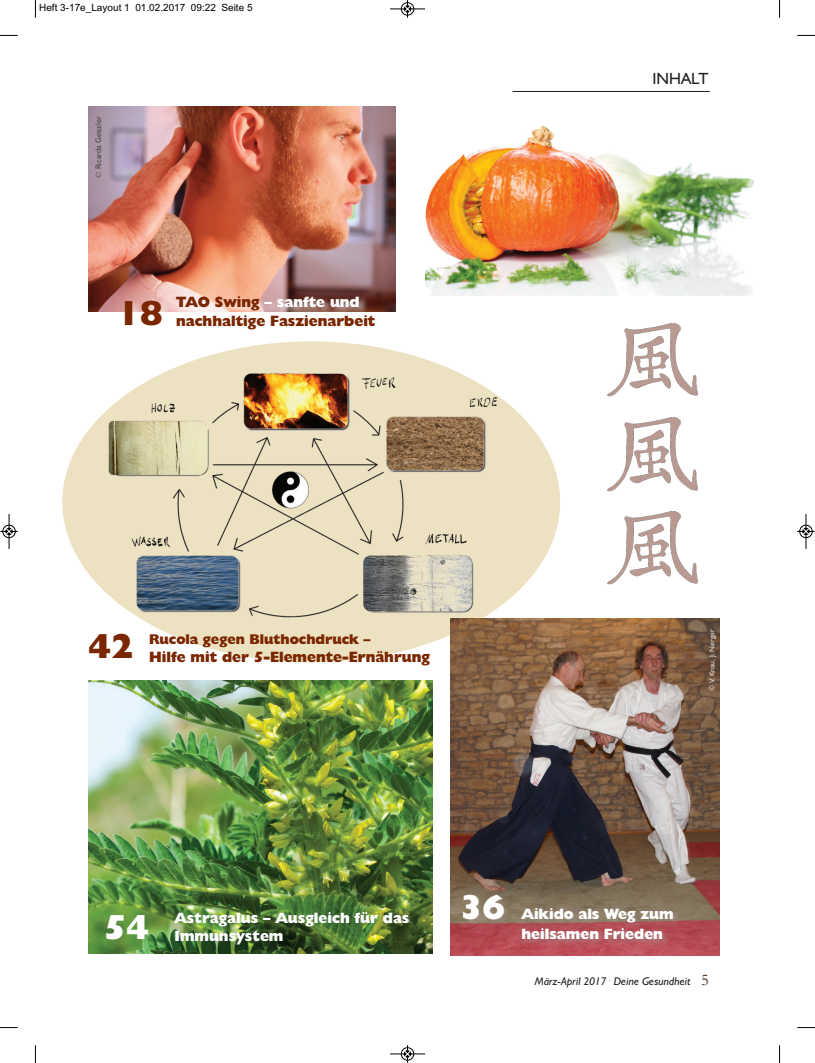
<style>
.page{position:relative;width:815px;height:1063px;background:#fff}
.page>*{position:absolute;margin:0;border:0;box-sizing:border-box;transform-origin:0 0}
.t1{font:800 35px "Humanist 521 BT";color:#7a2600}
.t2{font:800 35px "Humanist 521 BT";color:#fff}
.t3{font:16.25px "Humanist 521 BT";color:#231f20}
.t4{font:800 15px/18.8px "Humanist 521 BT";color:#7a2600}
.t5{font:800 15px/20px "Humanist 521 BT";color:#fff}
.t6{font:800 14.12px "Humanist 521 BT";color:#7a2600}
.t7{font:italic 11.25px "Humanist 521 BT";color:#231f20}
.t8{font:10px "Arial";color:#000}
.t9{font:8.12px "Humanist 521 BT";color:#4f4744}
.t10{font:7.5px "Humanist 521 BT";color:#e6ddd9}
.s1{font-family:"Garamond"}
.s2{color:#fff}
.s3{font-family:"Garamond";font-style:normal;font-size:16.25px;color:#432207}
</style>
<div class="page">
<div style="left:62px;top:341px;width:498px;height:321px;background:#ece2c1;border-radius:50%"></div>
<img style="left:108px;top:370px;width:389px;height:247px">
<img style="left:89px;top:106px;width:307px;height:183px">
<hr style="left:513px;top:91px;width:197px;height:1px;background:#231f20">
<img style="left:211px;top:289px;width:207px;height:68px">
<img style="left:89px;top:681px;width:343px;height:272px">
<img style="left:88px;top:289px;width:123px;height:104px">
<img style="left:450px;top:618px;width:269px;height:337px">
<img style="left:452px;top:884px;width:268px;height:72px">
<img style="left:607px;top:324px;width:91px;height:73px">
<img style="left:607px;top:418px;width:91px;height:73px">
<img style="left:607px;top:512px;width:91px;height:73px">
<img style="left:425px;top:126px;width:329px;height:170px">
<svg style="left:35px;top:0;width:1px;height:18px"></svg>
<svg style="left:0;top:35px;width:18px;height:1px"></svg>
<svg style="left:779px;top:0;width:1px;height:18px"></svg>
<svg style="left:797px;top:35px;width:18px;height:1px"></svg>
<svg style="left:35px;top:1045px;width:1px;height:18px"></svg>
<svg style="left:0;top:1027px;width:18px;height:1px"></svg>
<svg style="left:779px;top:1045px;width:1px;height:18px"></svg>
<svg style="left:797px;top:1027px;width:18px;height:1px"></svg>
<div style="left:401px;top:2px;width:13px;height:14px;border:1px solid #fff;border-radius:50%"></div>
<hr style="left:390px;top:9px;width:35px;height:1px;background:#000">
<div style="left:401px;top:3px;width:13px;height:12px;border:1px solid #000;border-radius:50%"></div>
<svg style="left:404px;top:0;width:7px;height:18px"></svg>
<div style="left:401px;top:1047px;width:13px;height:14px;border:1px solid #fff;border-radius:50%"></div>
<hr style="left:390px;top:1054px;width:35px;height:1px;background:#000">
<div style="left:401px;top:1048px;width:13px;height:12px;border:1px solid #000;border-radius:50%"></div>
<svg style="left:404px;top:1045px;width:7px;height:18px"></svg>
<div style="left:2px;top:525px;width:14px;height:13px;border:1px solid #fff;border-radius:50%"></div>
<hr style="left:9px;top:514px;width:1px;height:35px;background:#000">
<div style="left:3px;top:525px;width:12px;height:13px;border:1px solid #000;border-radius:50%"></div>
<svg style="left:0;top:528px;width:18px;height:7px"></svg>
<div style="left:799px;top:525px;width:14px;height:13px;border:1px solid #fff;border-radius:50%"></div>
<hr style="left:806px;top:514px;width:1px;height:35px;background:#000">
<div style="left:800px;top:525px;width:12px;height:13px;border:1px solid #000;border-radius:50%"></div>
<svg style="left:797px;top:528px;width:18px;height:7px"></svg>
<p class="t8" style="left:39px;top:2px;width:215px">Heft 3-17e_Layout 1 01.02.2017 09:22 Seite 5</p>
<p class="t9" style="left:93px;top:178px;width:63px;rotate:-90deg"><span class="s1">©</span> ricarda Geiszler</p>
<h1 class="t1" style="left:118px;top:292px;width:47px">18</h1>
<p class="t4" style="left:176px;top:293px;width:201px">TAO Swing <span class="s2">– sanfte und </span>nachhaltige Faszienarbeit</p>
<p class="t3" style="left:653px;top:68px;width:58px">inhAlt</p>
<h1 class="t1" style="left:89px;top:626px;width:47px">42</h1>
<p class="t6" style="left:149px;top:631px;width:223px">Rucola gegen Bluthochdruck –</p>
<p class="t4" style="left:149px;top:648px;width:282px">Hilfe mit der 5-Elemente-Ernährung</p>
<p class="t10" style="left:707px;top:691px;width:64px;rotate:-90deg">© V. Knau, J. nerger</p>
<h1 class="t2" style="left:104px;top:907px;width:47px">54</h1>
<p class="t5" style="left:174px;top:907px;width:236px">Astragalus – Ausgleich für das</p>
<p class="t5" style="left:175px;top:925px;width:110px">Immunsystem</p>
<h1 class="t2" style="left:460px;top:887px;width:47px">36</h1>
<p class="t5" style="left:522px;top:904px;width:154px">Aikido als Weg zum heilsamen Frieden</p>
<p class="t7" style="left:535px;top:975px;width:175px">März-April 2017 <sup>.</sup> Deine Gesundheit <span class="s3">5</span></p>
</div>
